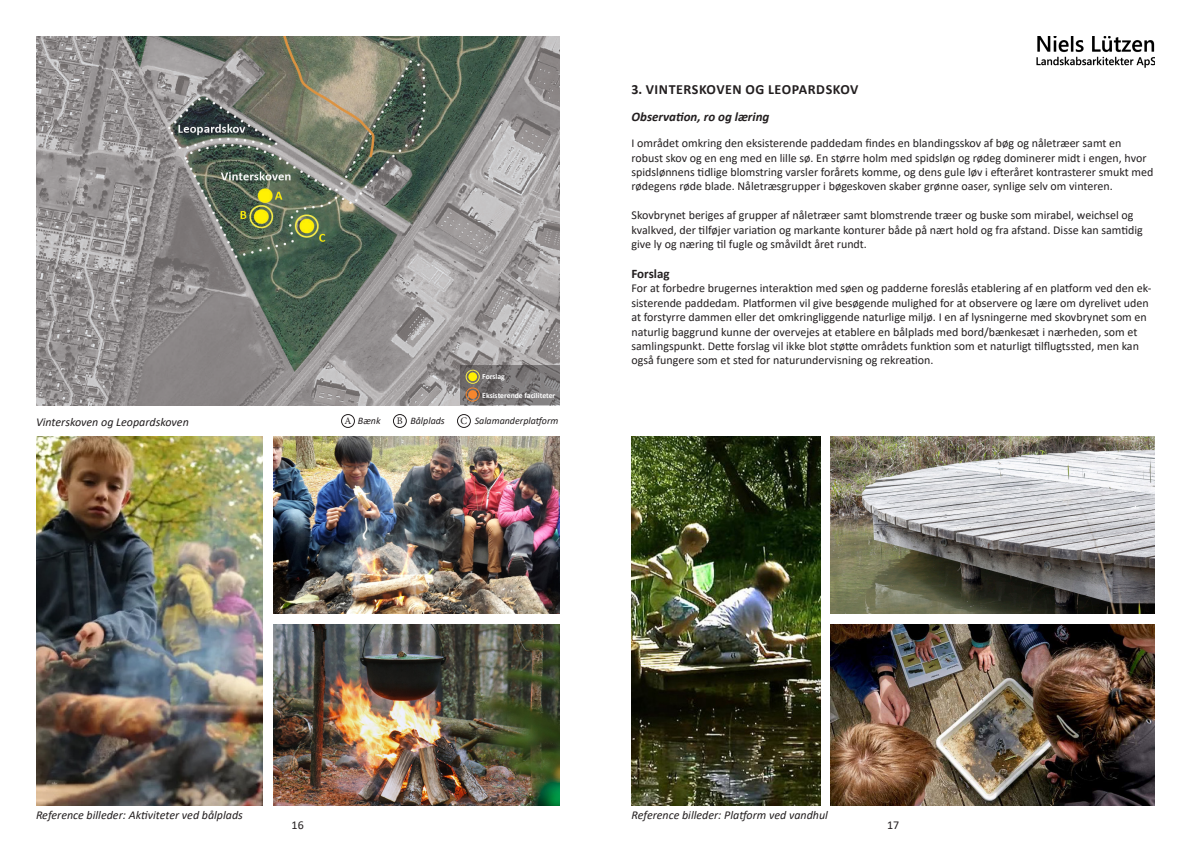
<style>
.page{position:relative;width:1191px;height:842px;background:#fff}
.page>*{position:absolute;margin:0;border:0;box-sizing:border-box;transform-origin:0 0}
.Oversrift{font:700 14px "Calibri";letter-spacing:.04em;color:#231f20}
.Under_overskrift{font:italic 700 13px "Calibri";color:#231f20}
.Brødtekst{font:700 13px "Calibri";color:#231f20}
.Brødtekst-2{font:12px/14.4px "Calibri";color:#231f20}
.Billedtekst{font:italic 12px "Calibri";color:#231f20}
.Billedtekst-2{font:italic 10px "Calibri";color:#231f20}
.t1{font:10px "Minion Pro";color:#231f20}
.t2{font:700 7.7px "Calibri";color:#fff}
</style>
<div class="page">
<img style="left:831px;top:437px;width:324px;height:176px">
<img style="left:831px;top:625px;width:324px;height:181px">
<img style="left:631px;top:437px;width:189px;height:369px">
<img style="left:273px;top:625px;width:286px;height:181px">
<img style="left:36px;top:437px;width:226px;height:369px">
<img style="left:36px;top:36px;width:523px;height:369px">
<img style="left:273px;top:437px;width:286px;height:176px">
<svg style="left:460px;top:366px;width:99px;height:39px"></svg>
<div style="left:468px;top:372px;width:9px;height:9px;background:#fff101;border-radius:50%"></div>
<div style="left:465px;top:370px;width:15px;height:14px;border:1px solid #f7ef4c;border-radius:50%"></div>
<div style="left:468px;top:390px;width:9px;height:9px;background:#f5862e;border-radius:50%"></div>
<div style="left:465px;top:387px;width:15px;height:15px;border:1px solid #f5862e;border-radius:50%"></div>
<img style="left:1037px;top:36px;width:118px;height:31px">
<div style="left:341px;top:414px;width:14px;height:14px;border:1px solid #231f20;border-radius:50%"></div>
<div style="left:393px;top:414px;width:13px;height:14px;border:1px solid #231f20;border-radius:50%"></div>
<div style="left:457px;top:414px;width:13px;height:14px;border:1px solid #231f20;border-radius:50%"></div>
<p class="Billedtekst" style="left:36px;top:413px;width:154px">Vinterskoven og Leopardskoven</p>
<p class="t2" style="left:482px;top:371px;width:24px">Forslag</p>
<p class="t2" style="left:482px;top:390px;width:75px">Eksisterende faciliteter</p>
<p class="t1" style="left:344px;top:414px;width:8px">A</p>
<p class="Billedtekst-2" style="left:358px;top:414px;width:24px">Bænk</p>
<p class="t1" style="left:397px;top:414px;width:7px">B</p>
<p class="Billedtekst-2" style="left:410px;top:414px;width:36px">Bålplads</p>
<p class="t1" style="left:460px;top:414px;width:8px">C</p>
<p class="Billedtekst-2" style="left:475px;top:414px;width:85px">Salamanderplatform</p>
<p class="Oversrift" style="left:631px;top:80px;width:228px">3. VINTERSKOVEN OG LEOPARDSKOV</p>
<p class="Under_overskrift" style="left:631px;top:107px;width:139px">Observation, ro og læring</p>
<p class="Brødtekst-2" style="left:631px;top:136px;width:523px">I området omkring den eksisterende paddedam findes en blandingsskov af bøg og nåletræer samt en robust skov og en eng med en lille sø. En større holm med spidsløn og rødeg dominerer midt i engen, hvor spidslønnens tidlige blomstring varsler forårets komme, og dens gule løv i efteråret kontrasterer smukt med rødegens røde blade. Nåletræsgrupper i bøgeskoven skaber grønne oaser, synlige selv om vinteren.</p>
<p class="Brødtekst-2" style="left:631px;top:208px;width:513px">Skovbrynet beriges af grupper af nåletræer samt blomstrende træer og buske som mirabel, weichsel og kvalkved, der tilføjer variation og markante konturer både på nært hold og fra afstand. Disse kan samtidig give ly og næring til fugle og småvildt året rundt.</p>
<p class="Brødtekst" style="left:631px;top:265px;width:40px">Forslag</p>
<p class="Brødtekst-2" style="left:631px;top:281px;width:521px">For at forbedre brugernes interaktion med søen og padderne foreslås etablering af en platform ved den ek&shy;sisterende paddedam. Platformen vil give besøgende mulighed for at observere og lære om dyrelivet uden at forstyrre dammen eller det omkringliggende naturlige miljø. I en af lysningerne med skovbrynet som en naturlig baggrund kunne der overvejes at etablere en bålplads med bord/bænkesæt i nærheden, som et samlingspunkt. Dette forslag vil ikke blot støtte områdets funktion som et naturligt tilflugtssted, men kan også fungere som et sted for naturundervisning og rekreation.</p>
<p class="Billedtekst" style="left:36px;top:806px;width:208px">Reference billeder: Aktiviteter ved bålplads</p>
<p class="Billedtekst" style="left:631px;top:806px;width:198px">Reference billeder: Platform ved vandhul</p>
<p class="Brødtekst-2" style="left:292px;top:818px;width:14px">16</p>
<p class="Brødtekst-2" style="left:887px;top:818px;width:14px">17</p>
</div>
